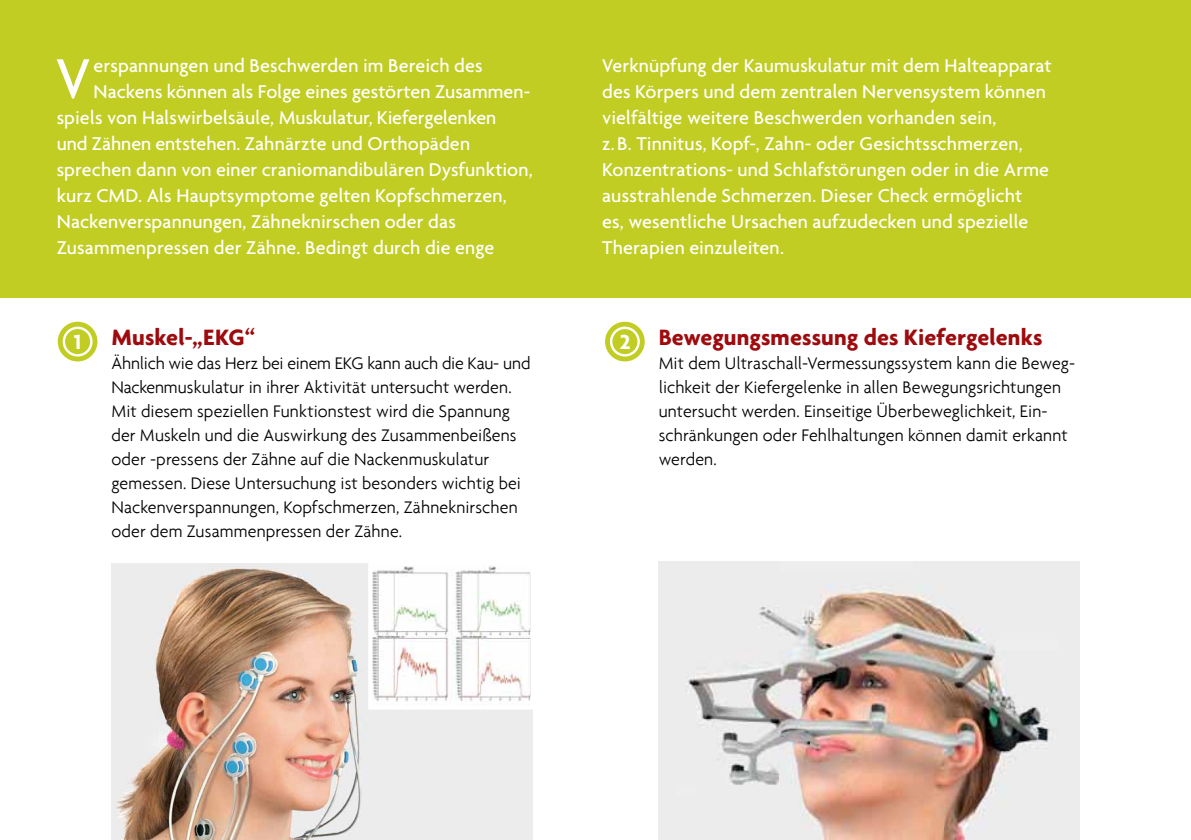
<style>
.page{position:relative;width:1191px;height:840px;background:#fff}
.page>*{position:absolute;margin:0;border:0;box-sizing:border-box;transform-origin:0 0}
.t1{font:500 60.8px "Agenda";color:#fff}
.t2{font:700 24px "Agenda";letter-spacing:.005em;color:#9e0b0f}
.t3{font:700 22px "Agenda";color:#fff}
.t4{font:500 20px/26px "Agenda";letter-spacing:.005em;color:#fff}
.t5{font:300 18px/24px "Agenda";letter-spacing:.005em;color:#000}
</style>
<div class="page">
<div style="left:0;top:0;width:1191px;height:297px;background:#c1cd23"></div>
<img style="left:658px;top:561px;width:421px;height:278px">
<img style="left:111px;top:563px;width:422px;height:276px">
<svg style="left:605px;top:321px;width:40px;height:41px"></svg>
<svg style="left:57px;top:321px;width:41px;height:41px"></svg>
<img style="left:373px;top:566px;width:156px;height:138px">
<h1 class="t1" style="left:56px;top:41px;width:35px">V</h1>
<p class="t4" style="left:94px;top:52px;width:390px">erspannungen und Beschwerden im Bereich des</p>
<p class="t4" style="left:94px;top:78px;width:438px">Nackens können als Folge eines gestörten Zusammen-</p>
<p class="t4" style="left:57px;top:104px;width:441px">spiels von Halswirbelsäule, Muskulatur, Kiefergelenken</p>
<p class="t4" style="left:57px;top:130px;width:415px">und Zähnen entstehen. Zahnärzte und Orthopäden</p>
<p class="t4" style="left:57px;top:156px;width:477px">sprechen dann von einer craniomandibulären Dysfunktion,</p>
<p class="t4" style="left:57px;top:182px;width:451px">kurz CMD. Als Hauptsymptome gelten Kopfschmerzen,</p>
<p class="t4" style="left:57px;top:208px;width:401px">Nackenverspannungen, Zähneknirschen oder das</p>
<p class="t4" style="left:57px;top:234px;width:439px">Zusammenpressen der Zähne. Bedingt durch die enge</p>
<p class="t4" style="left:602px;top:52px;width:451px">Verknüpfung der Kaumuskulatur mit dem Halteapparat des Körpers und dem zentralen Nervensystem können vielfältige weitere Beschwerden vorhanden sein,<br>z.B. Tinnitus, Kopf-, Zahn- oder Gesichtsschmerzen, Konzentrations- und Schlafstörungen oder in die Arme ausstrahlende Schmerzen. Dieser Check ermöglicht<br>es, wesentliche Ursachen aufzudecken und spezielle Therapien einzuleiten.</p>
<p class="t2" style="left:111px;top:322px;width:145px">Muskel-„EKG“</p>
<p class="t5" style="left:111px;top:351px;width:420px">Ähnlich wie das Herz bei einem EKG kann auch die Kau- und Nackenmuskulatur in ihrer Aktivität untersucht werden.<br>Mit diesem speziellen Funktionstest wird die Spannung der Muskeln und die Auswirkung des Zusammenbeißens oder -pressens der Zähne auf die Nackenmuskulatur gemessen. Diese Untersuchung ist besonders wichtig bei Nackenverspannungen, Kopfschmerzen, Zähneknirschen oder dem Zusammenpressen der Zähne.</p>
<p class="t3" style="left:74px;top:328px;width:9px">1</p>
<p class="t3" style="left:620px;top:328px;width:12px">2</p>
<p class="t2" style="left:658px;top:322px;width:385px">Bewegungsmessung des Kiefergelenks</p>
<p class="t5" style="left:658px;top:351px;width:418px">Mit dem Ultraschall-Vermessungssystem kann die Beweg&shy;lichkeit der Kiefergelenke in allen Bewegungsrichtungen untersucht werden. Einseitige Überbeweglichkeit, Ein&shy;schränkungen oder Fehlhaltungen können damit erkannt werden.</p>
</div>
